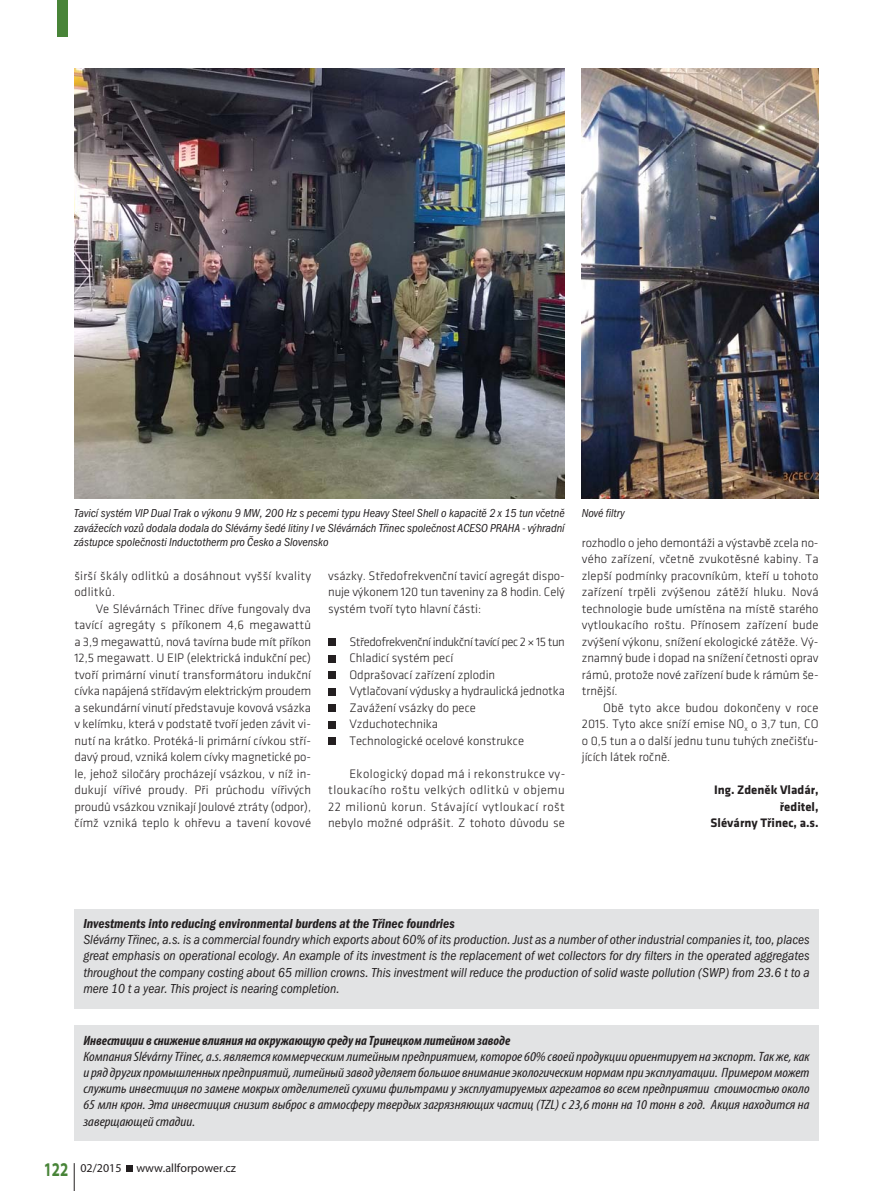
<style>
.page{position:relative;width:893px;height:1191px;background:#fff}
.page>*{position:absolute;margin:0;border:0;box-sizing:border-box;transform-origin:0 0}
.t1{font:italic condensed 13.5px/16.2px "Myriad Pro";color:#231f20;text-align:justify;scale:1.12 1}
.t2{font:13.5px/16.2px "Franklin Got Itc TOT Boo Con Ita";color:#231f20;text-align:justify}
.t3{font:italic 700 condensed 13.5px "Myriad Pro";color:#231f20}
.t4{font:13.5px "Franklin Got Itc TOT Dem Con Ita";color:#231f20}
.t5{font:300 12.75px/16.5px "Klavika";color:#231f20;text-align:justify}
.t6{font:300 12.75px/16.5px "Klavika";letter-spacing:.02em;color:#231f20}
.t7{font:700 12.75px/16.5px "Klavika";color:#231f20;text-align:right}
.t8{font:12px/14.4px "Franklin Got Itc TOT Boo Con Ita";color:#231f20;text-align:justify}
.t9{font:12px "Myriad Pro";color:#231f20}
.s1{font-weight:700;font-stretch:semi-expanded;font-size:19.5px;color:#488438}
</style>
<div class="page">
<svg style="left:127px;top:1165px;width:6px;height:6px"></svg>
<svg style="left:74px;top:1163px;width:1px;height:27px"></svg>
<div style="left:57px;top:0;width:11px;height:37px;background:#488438"></div>
<div style="left:328px;top:737px;width:7px;height:8px;background:#231f20"></div>
<div style="left:328px;top:638px;width:7px;height:8px;background:#231f20"></div>
<div style="left:328px;top:655px;width:7px;height:7px;background:#231f20"></div>
<div style="left:328px;top:671px;width:7px;height:8px;background:#231f20"></div>
<div style="left:328px;top:688px;width:7px;height:7px;background:#231f20"></div>
<div style="left:328px;top:704px;width:7px;height:8px;background:#231f20"></div>
<div style="left:328px;top:721px;width:7px;height:7px;background:#231f20"></div>
<div style="left:74px;top:910px;width:745px;height:99px;background:#e2e3e4"></div>
<div style="left:74px;top:1025px;width:745px;height:116px;background:#e2e3e4"></div>
<img style="left:74px;top:68px;width:491px;height:431px">
<img style="left:582px;top:68px;width:236px;height:431px">
<p class="t8" style="left:74px;top:507px;width:492px">Tavicí systém VIP Dual Trak o výkonu 9 MW, 200 Hz s pecemi typu Heavy Steel Shell o kapacitě 2 x 15 tun včetně zavážecích vozů dodala dodala do Slévárny šedé litiny I ve Slévárnách Třinec společnost ACESO PRAHA - výhradní zástupce společnosti Inductotherm pro Česko a Slovensko</p>
<p class="t8" style="left:582px;top:507px;width:45px">Nové filtry</p>
<p class="t5" style="left:582px;top:535px;width:238px">rozhodlo o jeho demontáži a výstavbě zcela no&shy;vého zařízení, včetně zvukotěsné kabiny. Ta zlepší podmínky pracovníkům, kteří u tohoto zařízení trpěli zvýšenou zátěží hluku. Nová technologie bude umístěna na místě starého vytloukacího roštu. Přínosem zařízení bude zvýšení výkonu, snížení ekologické zátěže. Vý&shy;znamný bude i dopad na snížení četnosti oprav rámů, protože nové zařízení bude k rámům še&shy;trnější.</p>
<p class="t5" style="left:582px;top:700px;width:238px;text-indent:21px">Obě tyto akce budou dokončeny v roce 2015. Tyto akce sníží emise NO<sub>x</sub> o 3,7 tun, CO o 0,5 tun a o další jednu tunu tuhých znečišťu&shy;jících látek ročně.</p>
<p class="t7" style="left:711px;top:783px;width:109px">Ing. Zdeněk Vladár, ředitel,<br>Slévárny Třinec, a.s.</p>
<p class="t5" style="left:328px;top:568px;width:238px">vsázky. Středofrekvenční tavicí agregát dispo&shy;nuje výkonem 120 tun taveniny za 8 hodin. Celý systém tvoří tyto hlavní části:</p>
<p class="t5" style="left:349px;top:634px;width:217px;text-align:left">Středofrekvenční indukční tavící pec 2 × 15 tun<br>Chladicí systém pecí<br>Odprašovací zařízení zplodin<br>Vytlačovaní výdusky a hydraulická jednotka<br>Zavážení vsázky do pece<br>Vzduchotechnika<br>Technologické ocelové konstrukce</p>
<p class="t5" style="left:328px;top:766px;width:239px;text-indent:21px">Ekologický dopad má i rekonstrukce vy&shy;tloukacího roštu velkých odlitků v objemu 22 milionů korun. Stávající vytloukací rošt nebylo možné odprášit. Z tohoto důvodu se</p>
<p class="t6" style="left:74px;top:568px;width:238px">širší škály odlitků a dosáhnout vyšší kvality odlitků.</p>
<p class="t5" style="left:74px;top:601px;width:238px;text-indent:21px">Ve Slévárnách Třinec dříve fungovaly dva tavící agregáty s příkonem 4,6 megawattů a 3,9 megawattů, nová tavírna bude mít příkon 12,5 megawatt. U EIP (elektrická indukční pec) tvoří primární vinutí transformátoru indukční cívka napájená střídavým elektrickým proudem a sekundární vinutí představuje kovová vsázka v kelímku, která v podstatě tvoří jeden závit vi&shy;nutí na krátko. Protéká-li primární cívkou stří&shy;davý proud, vzniká kolem cívky magnetické po&shy;le, jehož siločáry procházejí vsázkou, v níž in&shy;dukují vířivé proudy. Při průchodu vířivých proudů vsázkou vznikají Joulové ztráty (odpor), čímž vzniká teplo k ohřevu a tavení kovové</p>
<p class="t4" style="left:83px;top:918px;width:373px">Investments into reducing environmental burdens at the Třinec foundries</p>
<p class="t2" style="left:83px;top:932px;width:728px">Slévárny Třinec, a.s. is a commercial foundry which exports about 60% of its production. Just as a number of other industrial companies it, too, places great emphasis on operational ecology. An example of its investment is the replacement of wet collectors for dry filters in the operated aggregates throughout the company costing about 65 million crowns. This investment will reduce the production of solid waste pollution (SWP) from 23.6 t to a mere 10 t a year. This project is nearing completion.</p>
<p class="t3" style="left:83px;top:1032px;width:428px">Инвестиции в снижение влияния на окружающую среду на Тринецком литейном заводе</p>
<p class="t1" style="left:83px;top:1048px;width:650px">Компания Slévárny Třinec, a.s. является коммерческим литейным предприятием, которое 60% своей продукции ориентирует на экспорт. Так же, как и ряд других промышленных предприятий, литейный завод уделяет большое внимание экологическим нормам при эксплуатации. Примером может служить инвестиция по замене мокрых отделителей сухими фильтрами у эксплуатируемых агрегатов во всем предприятии стоимостью около 65 млн крон. Эта инвестиция снизит выброс в атмосферу твердых загрязняющих частиц (TZL) с 23,6 тонн на 10 тонн в год. Акция находится на заверщающей стадии.</p>
<p class="t9" style="left:44px;top:1160px;width:194px"><span class="s1">122</span> 02/2015 www.allforpower.cz</p>
</div>
